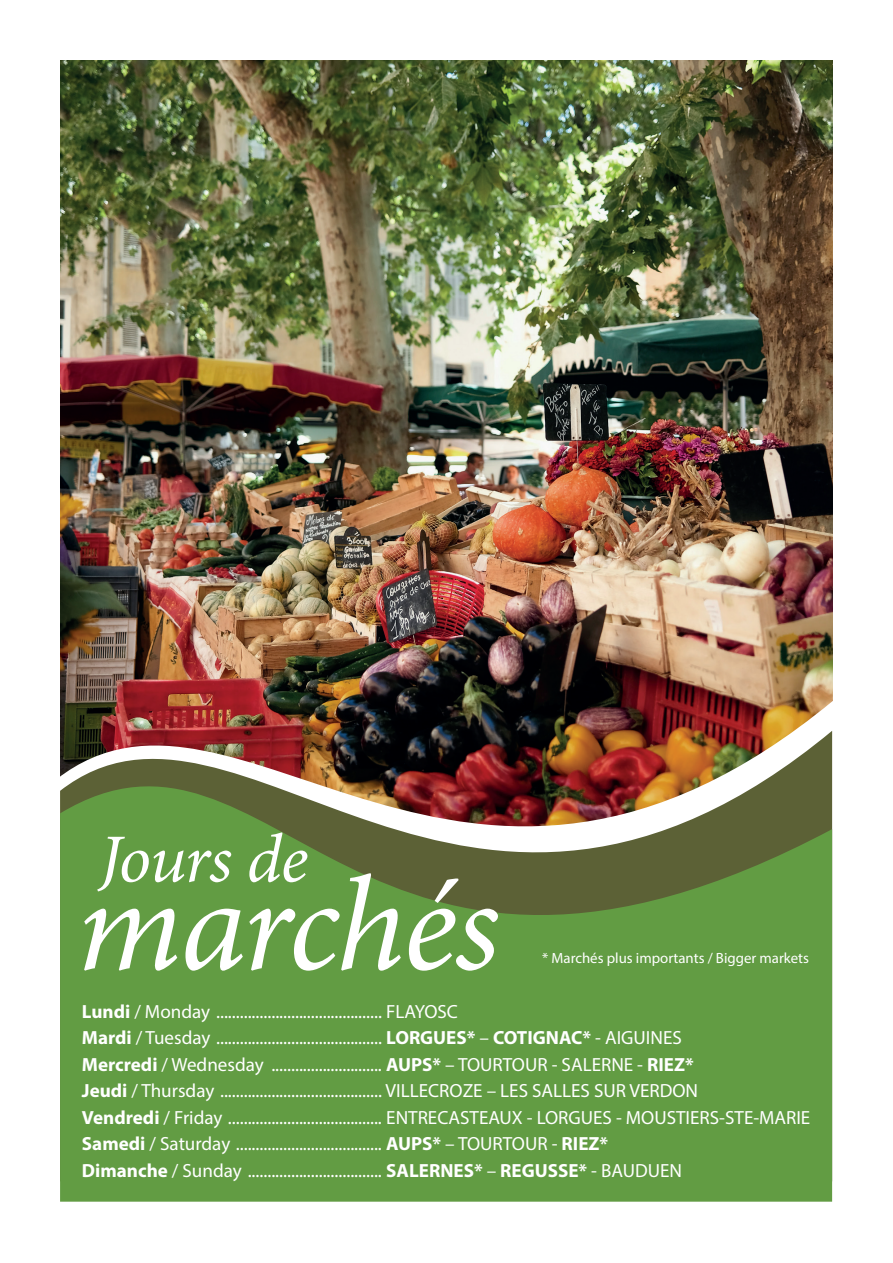
<style>
.page{position:relative;width:893px;height:1263px;background:#fff}
.page>*{position:absolute;margin:0;border:0;box-sizing:border-box;transform-origin:0 0}
.t1{font:italic 134.55px "Minion Pro";letter-spacing:-.02em;color:#fff}
.t2{font:italic 68.85px "Minion Pro";letter-spacing:-.02em;color:#fff}
.t3{font:19.05px/26.5px "Myriad Pro";color:#fff}
.t4{font:14.85px "Myriad Pro";color:#fff}
.s1{font-weight:700}
</style>
<div class="page">
<img style="left:60px;top:60px;width:772px;height:578px">
<img style="left:60px;top:638px;width:773px;height:525px">
<img style="left:60px;top:650px;width:772px;height:33px">
<svg style="left:60px;top:683px;width:772px;height:519px;background:#698543"></svg>
<h2 class="t2" style="left:99px;top:812px;width:210px">Jours de</h2>
<h1 class="t1" style="left:77px;top:834px;width:425px">marchés</h1>
<p class="t4" style="left:542px;top:949px;width:268px">* Marchés plus importants / Bigger markets</p>
<p class="t3" style="left:82px;top:998px;width:730px"><span class="s1">Lundi</span> / Monday .......................................... FLAYOSC<br><span class="s1">Mardi</span> / Tuesday .......................................... <span class="s1">LORGUES*</span> – <span class="s1">COTIGNAC*</span> - AIGUINES<br><span class="s1">Mercredi</span> / Wednesday ............................ <span class="s1">AUPS*</span> – TOURTOUR - SALERNE - <span class="s1">RIEZ*<br>Jeudi</span> / Thursday ......................................... VILLECROZE – LES SALLES SUR VERDON<br><span class="s1">Vendredi</span> / Friday ....................................... ENTRECASTEAUX - LORGUES - MOUSTIERS-STE-MARIE <span class="s1">Samedi</span> / Saturday ..................................... <span class="s1">AUPS*</span> – TOURTOUR - <span class="s1">RIEZ*<br>Dimanche</span> / Sunday .................................. <span class="s1">SALERNES*</span> – <span class="s1">REGUSSE*</span> - BAUDUEN</p>
</div>
